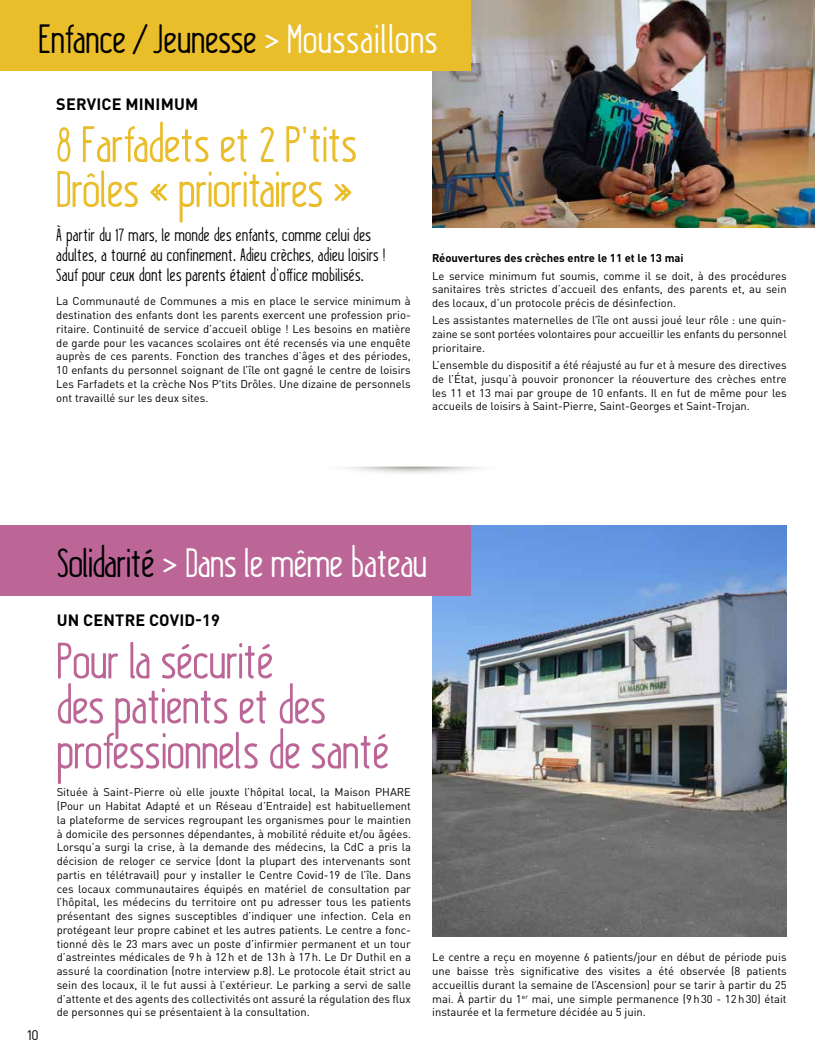
<style>
.page{position:relative;width:815px;height:1063px;background:#fff}
.page>*{position:absolute;margin:0;border:0;box-sizing:border-box;transform-origin:0 0}
.t1{font:50px/45px "Kraftstoff";color:#bb6696}
.t2{font:50px/45px "Kraftstoff";color:#eabd2b}
.t3{font:40px "Kraftstoff";letter-spacing:.02em;color:#000}
.t4{font:40px "Kraftstoff";color:#fff}
.t5{font:17.5px/20px "Kraftstoff";letter-spacing:.025em;color:#000}
.t6{font:700 16.25px "DINOT";letter-spacing:.01em;color:#000}
.t7{font:13.75px "DINOT";color:#000}
.t8{font:11.25px/13.8px "DINOT";color:#000;text-align:justify}
.t9{font:700 11.25px "DINOT";color:#000}
.s1{color:#fff}
.s2{color:#000}
</style>
<div class="page">
<img style="left:432px;top:0;width:383px;height:228px">
<svg style="left:345px;top:467px;width:136px;height:6px"></svg>
<img style="left:432px;top:525px;width:355px;height:411px">
<div style="left:0;top:0;width:470px;height:71px;background:#eabd2b"></div>
<div style="left:0;top:525px;width:470px;height:71px;background:#bb6696"></div>
<h2 class="t3" style="left:39px;top:14px;width:400px">Enfance / Jeunesse <span class="s1">&gt; Moussaillons</span></h2>
<h3 class="t6" style="left:56px;top:93px;width:144px">SERVICE MINIMUM</h3>
<h1 class="t2" style="left:56px;top:123px;width:302px">8 Farfadets et 2 P’tits<br>Drôles « prioritaires »</h1>
<h3 class="t5" style="left:56px;top:225px;width:330px">À partir du 17 mars, le monde des enfants, comme celui des adultes, a tourné au confinement. Adieu crèches, adieu loisirs !<br>Sauf pour ceux dont les parents étaient d’office mobilisés.</h3>
<p class="t8" style="left:56px;top:294px;width:356px">La Communauté de Communes a mis en place le service minimum à destination des enfants dont les parents exercent une profession prio&shy;ritaire. Continuité de service d’accueil oblige ! Les besoins en matière de garde pour les vacances scolaires ont été recensés via une enquête auprès de ces parents. Fonction des tranches d’âges et des périodes, 10 enfants du personnel soignant de l’île ont gagné le centre de loisirs Les Farfadets et la crèche Nos P'tits Drôles. Une dizaine de personnels ont travaillé sur les deux sites.</p>
<p class="t9" style="left:432px;top:251px;width:253px">Réouvertures des crèches entre le 11 et le 13 mai</p>
<p class="t8" style="left:432px;top:269px;width:356px">Le service minimum fut soumis, comme il se doit, à des procédures sanitaires très strictes d’accueil des enfants, des parents et, au sein des locaux, d’un protocole précis de désinfection.</p>
<p class="t8" style="left:432px;top:313px;width:356px">Les assistantes maternelles de l’île ont aussi joué leur rôle : une quin&shy;zaine se sont portées volontaires pour accueillir les enfants du personnel prioritaire.</p>
<p class="t8" style="left:432px;top:358px;width:356px">L’ensemble du dispositif a été réajusté au fur et à mesure des directives de l’État, jusqu’à pouvoir prononcer la réouverture des crèches entre les 11 et 13 mai par groupe de 10 enfants. Il en fut de même pour les accueils de loisirs à Saint-Pierre, Saint-Georges et Saint-Trojan.</p>
<h2 class="t4" style="left:57px;top:538px;width:372px"><span class="s2">Solidarité</span> &gt; Dans le même bateau</h2>
<p class="t7" style="left:26px;top:1027px;width:14px">10</p>
<h3 class="t6" style="left:57px;top:610px;width:165px">UN CENTRE COVID-19</h3>
<h1 class="t1" style="left:57px;top:639px;width:334px">Pour la sécurité<br>des patients et des professionnels de santé</h1>
<p class="t8" style="left:57px;top:785px;width:356px">Située à Saint-Pierre où elle jouxte l’hôpital local, la Maison PHARE (Pour un Habitat Adapté et un Réseau d’Entraide) est habituellement la plateforme de services regroupant les organismes pour le maintien à domicile des personnes dépendantes, à mobilité réduite et/ou âgées.<br>Lorsqu’a surgi la crise, à la demande des médecins, la CdC a pris la décision de reloger ce service (dont la plupart des intervenants sont partis en télétravail) pour y installer le Centre Covid-19 de l’île. Dans ces locaux communautaires équipés en matériel de consultation par l’hôpital, les médecins du territoire ont pu adresser tous les patients présentant des signes susceptibles d’indiquer une infection. Cela en protégeant leur propre cabinet et les autres patients. Le centre a fonc&shy;tionné dès le 23 mars avec un poste d’infirmier permanent et un tour d’astreintes médicales de 9h à 12h et de 13h à 17h. Le Dr Duthil en a assuré la coordination (notre interview p.8). Le protocole était strict au sein des locaux, il le fut aussi à l’extérieur. Le parking a servi de salle d’attente et des agents des collectivités ont assuré la régulation des flux de personnes qui se présentaient à la consultation.</p>
<p class="t8" style="left:432px;top:950px;width:356px">Le centre a reçu en moyenne 6 patients/jour en début de période puis une baisse très significative des visites a été observée (8 patients accueillis durant la semaine de l’Ascension) pour se tarir à partir du 25 mai. À partir du 1<sup>er</sup> mai, une simple permanence (9h30 - 12h30) était instaurée et la fermeture décidée au 5 juin.</p>
</div>
